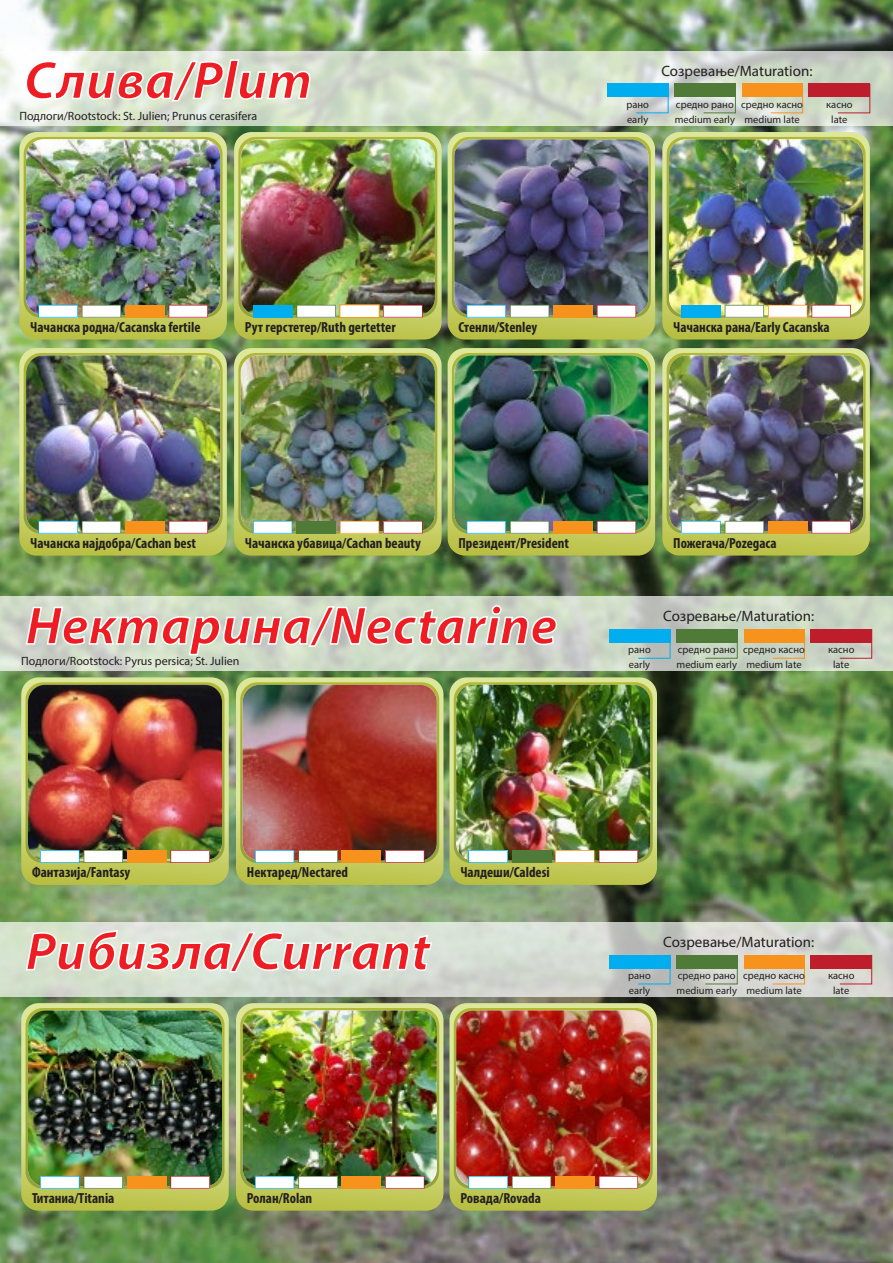
<style>
.page{position:relative;width:893px;height:1263px;background:#fff}
.page>*{position:absolute;margin:0;border:0;box-sizing:border-box;transform-origin:0 0}
.t1{font:italic 700 54px "Myriad Pro";color:#ee1d23}
.t2{font:15px "Myriad Pro";color:#231f20}
.t3{font:700 condensed 14.7px "Myriad Pro";color:#231f20}
.t4{font:12px "Myriad Pro";color:#231f20}
.t5{font:10.5px/15px "Myriad Pro";color:#231f20}
</style>
<div class="page">
<img style="left:0;top:0;width:893px;height:1263px">
<hr style="left:0;top:37px;width:1px;height:75px;background:#fff">
<svg style="left:0;top:51px;width:893px;height:74px;background:#d4dece"></svg>
<img style="left:19px;top:132px;width:208px;height:208px">
<img style="left:19px;top:348px;width:208px;height:208px">
<img style="left:234px;top:132px;width:208px;height:208px">
<img style="left:448px;top:132px;width:207px;height:208px">
<img style="left:234px;top:348px;width:208px;height:208px">
<img style="left:448px;top:348px;width:207px;height:208px">
<img style="left:662px;top:132px;width:208px;height:208px">
<img style="left:662px;top:348px;width:208px;height:208px">
<svg style="left:25px;top:59px;width:286px;height:44px"></svg>
<svg style="left:0;top:596px;width:893px;height:74px;background:#ccd5c6"></svg>
<img style="left:21px;top:677px;width:208px;height:208px">
<img style="left:236px;top:677px;width:207px;height:208px">
<img style="left:449px;top:677px;width:208px;height:208px">
<svg style="left:25px;top:604px;width:533px;height:52px;background:#d5decf"></svg>
<svg style="left:0;top:922px;width:893px;height:74px;background:#d2d8cf"></svg>
<img style="left:21px;top:1003px;width:208px;height:208px">
<img style="left:236px;top:1003px;width:207px;height:208px">
<img style="left:449px;top:1003px;width:208px;height:208px">
<svg style="left:25px;top:929px;width:408px;height:45px;background:#dfe8dc"></svg>
<div style="left:607px;top:84px;width:61px;height:13px;background:#00aeef"></div>
<svg style="left:635px;top:83px;width:34px;height:31px"></svg>
<svg style="left:703px;top:83px;width:33px;height:31px"></svg>
<svg style="left:770px;top:83px;width:33px;height:31px"></svg>
<svg style="left:837px;top:83px;width:34px;height:31px"></svg>
<div style="left:674px;top:84px;width:61px;height:13px;background:#507a37"></div>
<div style="left:742px;top:84px;width:61px;height:13px;background:#f7931d"></div>
<div style="left:809px;top:84px;width:61px;height:13px;background:#be1d2c"></div>
<div style="left:609px;top:629px;width:61px;height:13px;background:#00aeef"></div>
<svg style="left:637px;top:628px;width:34px;height:31px"></svg>
<svg style="left:705px;top:628px;width:33px;height:31px"></svg>
<svg style="left:772px;top:628px;width:33px;height:31px"></svg>
<svg style="left:839px;top:628px;width:33px;height:31px"></svg>
<div style="left:676px;top:629px;width:61px;height:13px;background:#507a37"></div>
<div style="left:743px;top:629px;width:61px;height:13px;background:#f7931d"></div>
<div style="left:811px;top:629px;width:61px;height:13px;background:#be1d2c"></div>
<div style="left:609px;top:955px;width:61px;height:13px;background:#00aeef"></div>
<svg style="left:637px;top:954px;width:34px;height:31px"></svg>
<svg style="left:705px;top:954px;width:33px;height:31px"></svg>
<svg style="left:772px;top:954px;width:33px;height:31px"></svg>
<svg style="left:839px;top:954px;width:33px;height:31px"></svg>
<div style="left:676px;top:955px;width:61px;height:13px;background:#507a37"></div>
<div style="left:743px;top:955px;width:61px;height:13px;background:#f7931d"></div>
<div style="left:811px;top:955px;width:61px;height:13px;background:#be1d2c"></div>
<h1 class="t1" style="left:24px;top:45px;width:290px">Слива/Plum</h1>
<p class="t2" style="left:661px;top:62px;width:153px">Созревање/Maturation:</p>
<p class="t4" style="left:19px;top:108px;width:239px">Подлоги/Rootstock: St. Julien; Prunus cerasifera</p>
<p class="t5" style="left:626px;top:97px;width:24px">рано early</p>
<p class="t5" style="left:675px;top:97px;width:62px">средно рано medium early</p>
<p class="t5" style="left:741px;top:97px;width:63px;text-align:center">средно касно medium late</p>
<p class="t5" style="left:826px;top:97px;width:28px;text-align:center">касно late</p>
<p class="t3" style="left:30px;top:318px;width:172px">Чачанска родна/Cacanska fertile</p>
<p class="t3" style="left:245px;top:318px;width:152px">Рут герстетер/Ruth gertetter</p>
<p class="t3" style="left:458px;top:318px;width:80px">Стенли/Stenley</p>
<p class="t3" style="left:673px;top:318px;width:158px">Чачанска рана/Early Cacanska</p>
<p class="t3" style="left:30px;top:534px;width:167px">Чачанска најдобра/Cachan best</p>
<p class="t3" style="left:245px;top:534px;width:177px">Чачанска убавица/Cachan beauty</p>
<p class="t3" style="left:458px;top:534px;width:112px">Президент/President</p>
<p class="t3" style="left:673px;top:534px;width:105px">Пожегача/Pozegaca</p>
<h1 class="t1" style="left:26px;top:590px;width:533px">Нектарина/Nectarine</h1>
<p class="t4" style="left:21px;top:654px;width:220px">Подлоги/Rootstock: Pyrus persica; St. Julien</p>
<p class="t2" style="left:663px;top:607px;width:153px">Созревање/Maturation:</p>
<p class="t5" style="left:628px;top:642px;width:24px">рано early</p>
<p class="t5" style="left:677px;top:642px;width:62px">средно рано medium early</p>
<p class="t5" style="left:743px;top:642px;width:63px;text-align:center">средно касно medium late</p>
<p class="t5" style="left:828px;top:642px;width:28px;text-align:center">касно late</p>
<p class="t3" style="left:32px;top:863px;width:100px">Фантазија/Fantasy</p>
<p class="t3" style="left:247px;top:863px;width:103px">Нектаред/Nectared</p>
<p class="t3" style="left:460px;top:863px;width:91px">Чалдеши/Caldesi</p>
<h1 class="t1" style="left:26px;top:916px;width:406px">Рибизла/Currant</h1>
<p class="t2" style="left:663px;top:933px;width:153px">Созревање/Maturation:</p>
<p class="t5" style="left:628px;top:968px;width:24px">рано early</p>
<p class="t5" style="left:677px;top:968px;width:62px">средно рано medium early</p>
<p class="t5" style="left:743px;top:968px;width:63px;text-align:center">средно касно medium late</p>
<p class="t5" style="left:828px;top:968px;width:28px;text-align:center">касно late</p>
<p class="t3" style="left:32px;top:1189px;width:84px">Титаниа/Titania</p>
<p class="t3" style="left:247px;top:1189px;width:67px">Ролан/Rolan</p>
<p class="t3" style="left:460px;top:1189px;width:82px">Ровада/Rovada</p>
</div>
